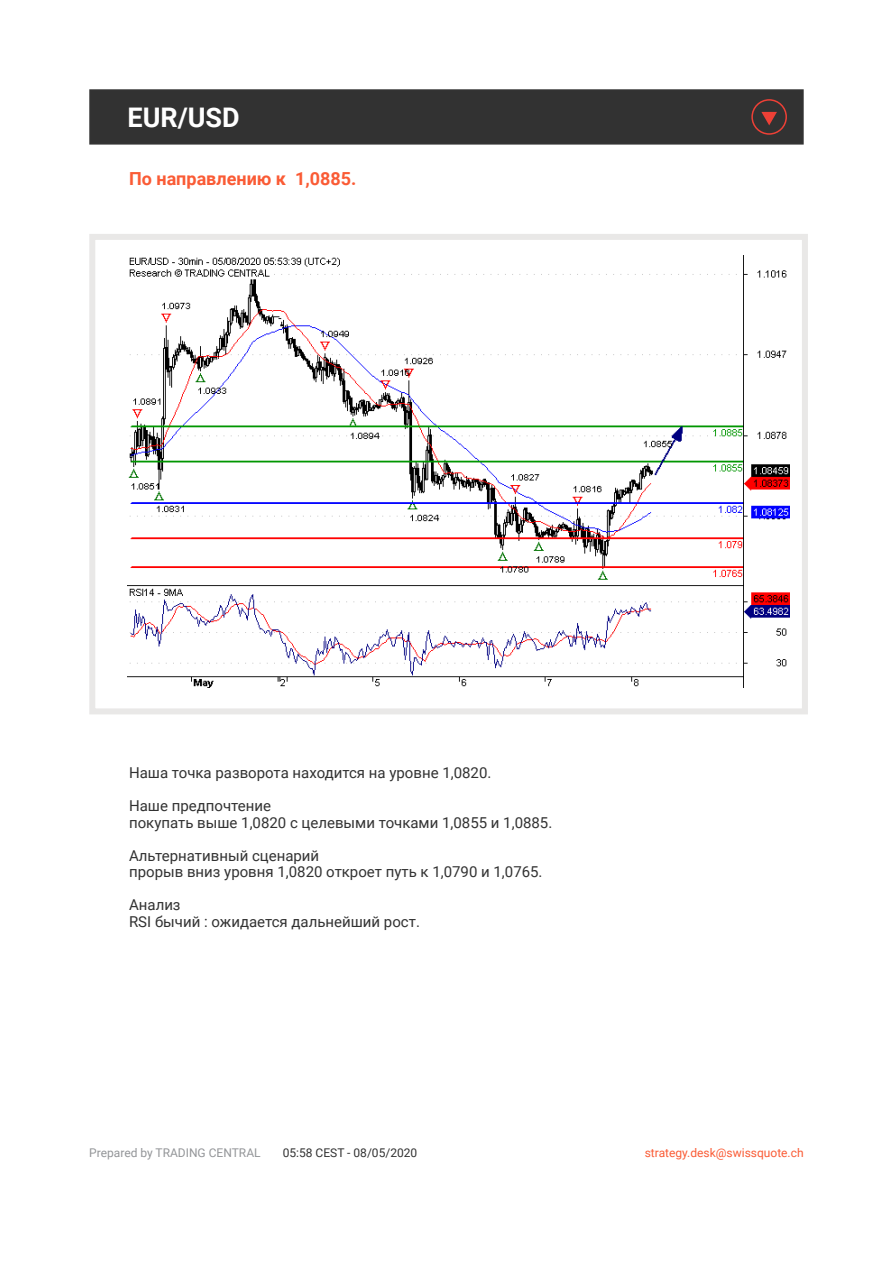
<style>
.page{position:relative;width:893px;height:1263px;background:#fff}
.page>*{position:absolute;margin:0;border:0;box-sizing:border-box;transform-origin:0 0}
.t1{font:700 27px "Roboto";color:#fff}
.t2{font:700 18px "Roboto";color:#fa5b35}
.t3{font:15px/16.5px "Roboto";color:#323232}
.t4{font:12px "Roboto";color:#fa5b35}
.t5{font:12px "Roboto";color:#939598}
.t6{font:12px "Roboto";color:#323232}
</style>
<div class="page">
<div style="left:89px;top:234px;width:719px;height:480px;border:6px solid #e9e8e7"></div>
<div style="left:89px;top:89px;width:715px;height:56px;background:#323232;border:2px solid #323232"></div>
<img style="left:128px;top:255px;width:661px;height:432px">
<svg style="left:751px;top:99px;width:36px;height:36px"></svg>
<h1 class="t1" style="left:128px;top:98px;width:114px">EUR/USD</h1>
<p class="t2" style="left:129px;top:166px;width:229px">По направлению к 1,0885.</p>
<p class="t3" style="left:129px;top:764px;width:364px">Наша точка разворота находится на уровне 1,0820.</p>
<p class="t3" style="left:129px;top:797px;width:425px">Наше предпочтение<br>покупать выше 1,0820 с целевыми точками 1,0855 и 1,0885.</p>
<p class="t3" style="left:129px;top:846px;width:415px">Альтернативный сценарий<br>прорыв вниз уровня 1,0820 откроет путь к 1,0790 и 1,0765.</p>
<p class="t3" style="left:129px;top:896px;width:292px">Анализ<br>RSI бычий : ожидается дальнейший рост.</p>
<p class="t5" style="left:89px;top:1144px;width:173px">Prepared by TRADING CENTRAL</p>
<p class="t6" style="left:283px;top:1144px;width:136px">05:58 CEST - 08/05/2020</p>
<p class="t4" style="left:645px;top:1144px;width:160px">strategy.desk@swissquote.ch</p>
</div>
